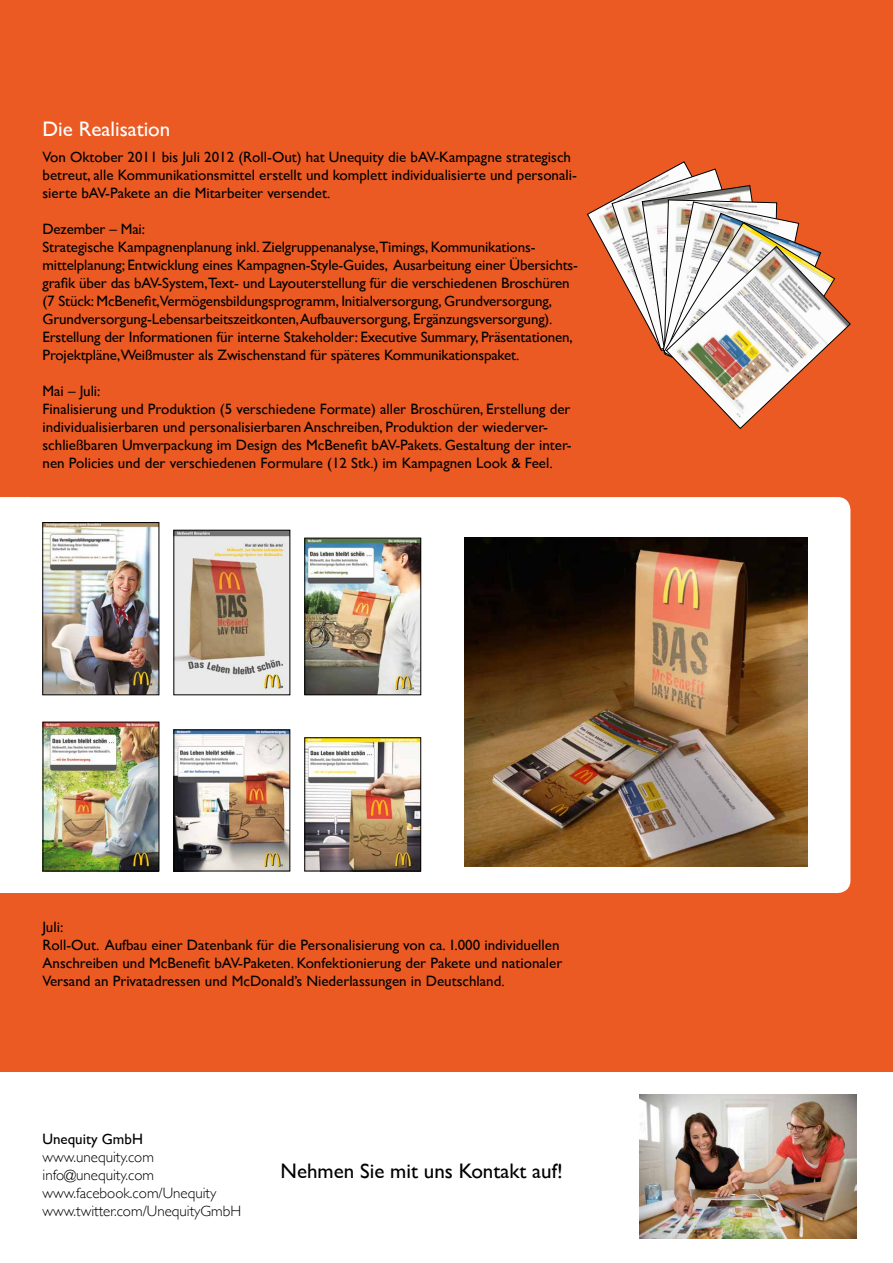
<style>
.page{position:relative;width:893px;height:1263px;background:#fff}
.page>*{position:absolute;margin:0;border:0;box-sizing:border-box;transform-origin:0 0}
.t1{font:21px "Gill Sans";color:#000}
.t2{font:21px "Gill Sans";color:#fff}
.t3{font:15px/18px "Gill Sans";color:#000}
.t4{font:300 15px/18px "Gill Sans";color:#000}
</style>
<div class="page">
<div style="left:0;top:0;width:893px;height:1071px;background:#eb5a23"></div>
<div style="left:29px;top:497px;width:821px;height:396px;background:#fff"></div>
<img style="left:640px;top:1094px;width:217px;height:144px">
<svg style="left:587px;top:161px;width:264px;height:268px"></svg>
<img style="left:45px;top:524px;width:112px;height:169px">
<div style="left:43px;top:522px;width:116px;height:173px;border:1px solid #000"></div>
<img style="left:176px;top:532px;width:112px;height:161px">
<img style="left:307px;top:540px;width:112px;height:153px">
<div style="left:305px;top:538px;width:116px;height:157px;border:1px solid #000"></div>
<img style="left:45px;top:724px;width:112px;height:145px">
<div style="left:43px;top:722px;width:116px;height:149px;border:1px solid #000"></div>
<img style="left:176px;top:732px;width:112px;height:137px">
<div style="left:174px;top:730px;width:116px;height:141px;border:1px solid #000"></div>
<img style="left:307px;top:739px;width:112px;height:130px">
<div style="left:305px;top:737px;width:116px;height:134px;border:1px solid #000"></div>
<div style="left:0;top:497px;width:29px;height:396px;background:#fff"></div>
<img style="left:464px;top:538px;width:343px;height:328px">
<h1 class="t2" style="left:43px;top:116px;width:129px">Die Realisation</h1>
<p class="t3" style="left:43px;top:148px;width:536px">Von Oktober 2011 bis Juli 2012 (Roll-Out) hat Unequity die bAV-Kampagne strategisch betreut, alle Kommunikationsmittel erstellt und komplett individualisierte und personali&shy;sierte bAV-Pakete an die Mitarbeiter versendet.</p>
<p class="t3" style="left:43px;top:220px;width:537px">Dezember – Mai:<br>Strategische Kampagnenplanung inkl. Zielgruppenanalyse,Timings, Kommunikations&shy;mittelplanung; Entwicklung eines Kampagnen-Style-Guides, Ausarbeitung einer Übersichts&shy;grafik über das bAV-System,Text- und Layouterstellung für die verschiedenen Broschüren (7 Stück: McBenefit,Vermögensbildungsprogramm, Initialversorgung, Grundversorgung, Grundversorgung-Lebensarbeitszeitkonten,Aufbauversorgung, Ergänzungsversorgung).<br>Erstellung der Informationen für interne Stakeholder: Executive Summary, Präsentationen, Projektpläne,Weißmuster als Zwischenstand für späteres Kommunikationspaket.</p>
<p class="t3" style="left:43px;top:382px;width:531px">Mai – Juli:<br>Finalisierung und Produktion (5 verschiedene Formate) aller Broschüren, Erstellung der individualisierbaren und personalisierbaren Anschreiben, Produktion der wiederver&shy;schließbaren Umverpackung im Design des McBenefit bAV-Pakets. Gestaltung der inter&shy;nen Policies und der verschiedenen Formulare (12 Stk.) im Kampagnen Look &amp; Feel.</p>
<p class="t3" style="left:43px;top:917px;width:521px">Juli:<br>Roll-Out. Aufbau einer Datenbank für die Personalisierung von ca. 1.000 individuellen Anschreiben und McBenefit bAV-Paketen. Konfektionierung der Pakete und nationaler Versand an Privatadressen und McDonald’s Niederlassungen in Deutschland.</p>
<p class="t3" style="left:43px;top:1129px;width:102px">Unequity GmbH</p>
<p class="t4" style="left:43px;top:1147px;width:200px">www.unequity.com info@unequity.com www.facebook.com/Unequity www.twitter.com/UnequityGmbH</p>
<h1 class="t1" style="left:281px;top:1158px;width:284px">Nehmen Sie mit uns Kontakt auf!</h1>
</div>
